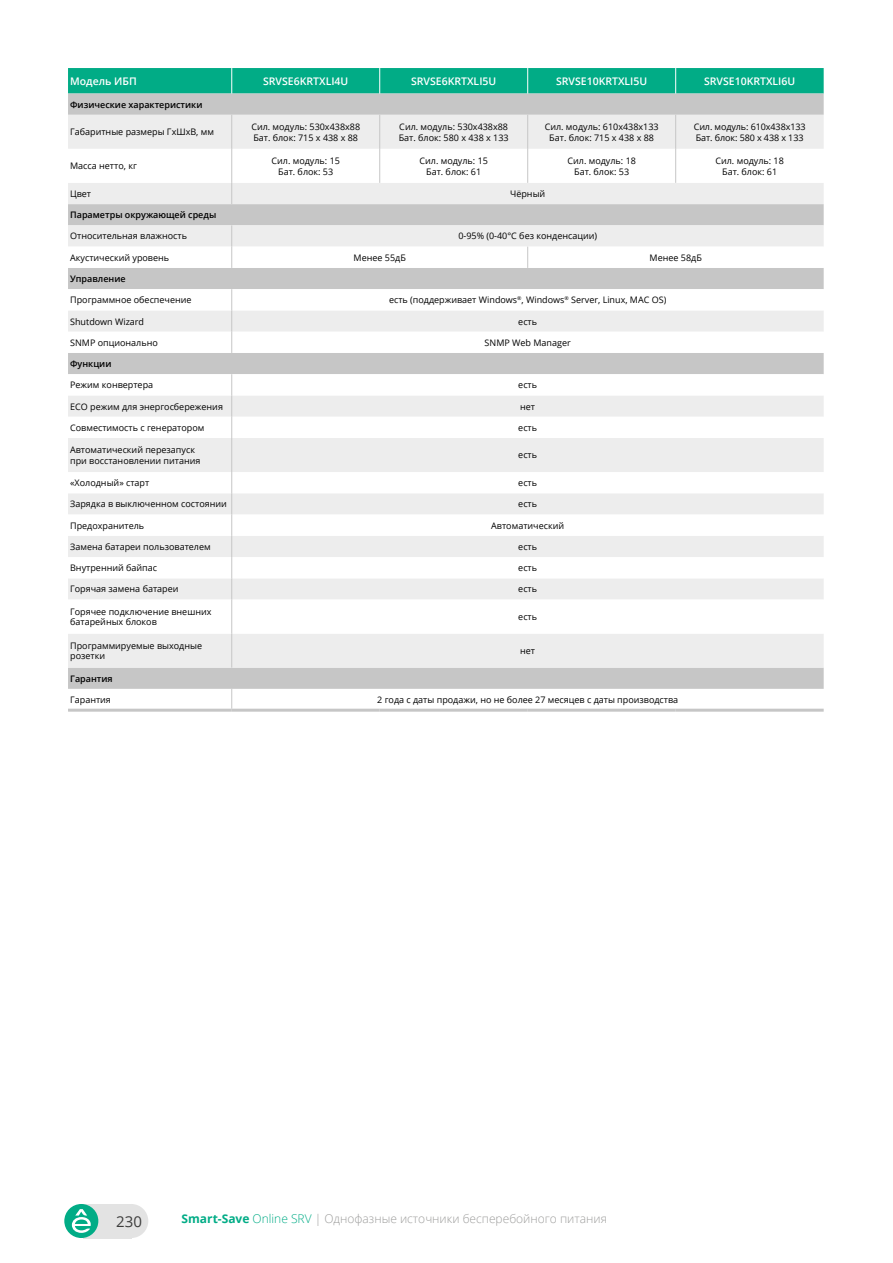
<style>
.page{position:relative;width:893px;height:1263px;background:#fff}
.page>*{position:absolute;margin:0;border:0;box-sizing:border-box;transform-origin:0 0}
.t1{font:15px "Open Sans";color:#3c3c3b}
.t2{font:300 12px "Open Sans";color:#9d9d9c}
.t3{font:600 10.5px "Open Sans";color:#fff}
.t4{font:9px/10.8px "Open Sans";color:#000}
.t5{font:600 9px "Open Sans";color:#000}
.s1{font-weight:700;color:#01ac86}
.s2{color:#01ac86}
</style>
<div class="page">
<div style="left:68px;top:94px;width:756px;height:595px;background:#c6c6c6"></div>
<div style="left:68px;top:115px;width:756px;height:553px;background:#ededed"></div>
<svg style="left:68px;top:149px;width:756px;height:485px"></svg>
<div style="left:68px;top:68px;width:756px;height:26px;background:#01ac86"></div>
<hr style="left:231px;top:115px;width:1px;height:34px;background:#c6c6c6">
<hr style="left:379px;top:115px;width:1px;height:34px;background:#c6c6c6">
<hr style="left:527px;top:115px;width:1px;height:34px;background:#c6c6c6">
<hr style="left:675px;top:115px;width:1px;height:34px;background:#c6c6c6">
<hr style="left:231px;top:149px;width:1px;height:34px;background:#c6c6c6">
<hr style="left:379px;top:149px;width:1px;height:34px;background:#c6c6c6">
<hr style="left:527px;top:149px;width:1px;height:34px;background:#c6c6c6">
<hr style="left:675px;top:149px;width:1px;height:34px;background:#c6c6c6">
<svg style="left:231px;top:183px;width:1px;height:21px"></svg>
<svg style="left:231px;top:225px;width:1px;height:43px"></svg>
<svg style="left:527px;top:247px;width:1px;height:21px"></svg>
<svg style="left:231px;top:289px;width:1px;height:64px"></svg>
<svg style="left:231px;top:374px;width:1px;height:64px"></svg>
<hr style="left:231px;top:438px;width:1px;height:34px;background:#c6c6c6">
<svg style="left:231px;top:472px;width:1px;height:128px"></svg>
<hr style="left:231px;top:600px;width:1px;height:34px;background:#c6c6c6">
<hr style="left:231px;top:634px;width:1px;height:34px;background:#c6c6c6">
<svg style="left:68px;top:689px;width:756px;height:20px"></svg>
<hr style="left:68px;top:709px;width:164px;height:3px;background:#c6c6c6">
<hr style="left:232px;top:709px;width:148px;height:3px;background:#c6c6c6">
<hr style="left:380px;top:709px;width:148px;height:3px;background:#c6c6c6">
<hr style="left:528px;top:709px;width:148px;height:3px;background:#c6c6c6">
<hr style="left:676px;top:709px;width:148px;height:3px;background:#c6c6c6">
<div style="left:83px;top:1204px;width:48px;height:34px;background:#e3e3e3"></div>
<div style="left:64px;top:1204px;width:34px;height:34px;background:#01ac86;border-radius:50%"></div>
<svg style="left:72px;top:1209px;width:19px;height:24px"></svg>
<div style="left:114px;top:1204px;width:34px;height:34px;background:#e3e3e3;border-radius:50%"></div>
<p class="t3" style="left:70px;top:74px;width:68px">Модель ИБП</p>
<p class="t3" style="left:263px;top:74px;width:87px">SRVSE6KRTXLI4U</p>
<p class="t3" style="left:411px;top:74px;width:87px">SRVSE6KRTXLI5U</p>
<p class="t3" style="left:556px;top:74px;width:93px">SRVSE10KRTXLI5U</p>
<p class="t3" style="left:704px;top:74px;width:93px">SRVSE10KRTXLI6U</p>
<p class="t5" style="left:70px;top:98px;width:134px">Физические характеристики</p>
<p class="t4" style="left:70px;top:126px;width:145px">Габаритные размеры ГxШxВ, мм</p>
<p class="t4" style="left:251px;top:121px;width:110px">Сил. модуль: 530x438x88<br>Бат. блок: 715 х 438 х 88</p>
<p class="t4" style="left:399px;top:121px;width:111px">Сил. модуль: 530x438x88<br>Бат. блок: 580 х 438 х 133</p>
<p class="t4" style="left:545px;top:121px;width:115px;text-align:center">Сил. модуль: 610x438x133<br>Бат. блок: 715 х 438 х 88</p>
<p class="t4" style="left:694px;top:121px;width:113px">Сил. модуль: 610x438x133<br>Бат. блок: 580 х 438 х 133</p>
<p class="t4" style="left:70px;top:160px;width:68px">Масса нетто, кг</p>
<p class="t4" style="left:271px;top:155px;width:70px;text-align:center">Сил. модуль: 15<br>Бат. блок: 53</p>
<p class="t4" style="left:419px;top:155px;width:70px;text-align:center">Сил. модуль: 15<br>Бат. блок: 61</p>
<p class="t4" style="left:567px;top:155px;width:70px;text-align:center">Сил. модуль: 18<br>Бат. блок: 53</p>
<p class="t4" style="left:715px;top:155px;width:70px;text-align:center">Сил. модуль: 18<br>Бат. блок: 61</p>
<p class="t4" style="left:70px;top:188px;width:23px">Цвет</p>
<p class="t4" style="left:510px;top:188px;width:37px">Чёрный</p>
<p class="t5" style="left:70px;top:209px;width:148px">Параметры окружающей среды</p>
<p class="t4" style="left:70px;top:231px;width:118px">Относительная влажность</p>
<p class="t4" style="left:458px;top:231px;width:140px">0-95% (0-40°C без конденсации)</p>
<p class="t4" style="left:70px;top:252px;width:101px">Акустический уровень</p>
<p class="t4" style="left:354px;top:252px;width:54px">Менее 55дБ</p>
<p class="t4" style="left:650px;top:252px;width:54px">Менее 58дБ</p>
<p class="t5" style="left:70px;top:273px;width:57px">Управление</p>
<p class="t4" style="left:70px;top:294px;width:123px">Программное обеспечение</p>
<p class="t4" style="left:389px;top:294px;width:279px">есть (поддерживает Windows<sup>®</sup>, Windows<sup>®</sup> Server, Linux, MAC OS)</p>
<p class="t4" style="left:70px;top:316px;width:76px">Shutdown Wizard</p>
<p class="t4" style="left:518px;top:316px;width:20px">есть</p>
<p class="t4" style="left:70px;top:337px;width:89px">SNMP опционально</p>
<p class="t4" style="left:485px;top:337px;width:88px">SNMP Web Manager</p>
<p class="t5" style="left:70px;top:358px;width:43px">Функции</p>
<p class="t4" style="left:70px;top:379px;width:85px">Режим конвертера</p>
<p class="t4" style="left:518px;top:379px;width:20px">есть</p>
<p class="t4" style="left:70px;top:401px;width:154px">ECO режим для энергосбережения</p>
<p class="t4" style="left:520px;top:401px;width:16px">нет</p>
<p class="t4" style="left:70px;top:422px;width:136px">Совместимость с генератором</p>
<p class="t4" style="left:518px;top:422px;width:20px">есть</p>
<p class="t4" style="left:70px;top:444px;width:132px">Автоматический перезапуск при восстановлении питания</p>
<p class="t4" style="left:518px;top:449px;width:20px">есть</p>
<p class="t4" style="left:70px;top:477px;width:81px">«Холодный» старт</p>
<p class="t4" style="left:518px;top:477px;width:20px">есть</p>
<p class="t4" style="left:70px;top:498px;width:158px">Зарядка в выключенном состоянии</p>
<p class="t4" style="left:518px;top:498px;width:20px">есть</p>
<p class="t4" style="left:70px;top:520px;width:76px">Предохранитель</p>
<p class="t4" style="left:491px;top:520px;width:74px">Автоматический</p>
<p class="t4" style="left:70px;top:541px;width:142px">Замена батареи пользователем</p>
<p class="t4" style="left:518px;top:541px;width:20px">есть</p>
<p class="t4" style="left:70px;top:562px;width:88px">Внутренний байпас</p>
<p class="t4" style="left:518px;top:562px;width:20px">есть</p>
<p class="t4" style="left:70px;top:583px;width:110px">Горячая замена батареи</p>
<p class="t4" style="left:518px;top:583px;width:20px">есть</p>
<p class="t4" style="left:70px;top:606px;width:143px">Горячее подключение внешних батарейных блоков</p>
<p class="t4" style="left:518px;top:611px;width:20px">есть</p>
<p class="t4" style="left:70px;top:640px;width:133px">Программируемые выходные розетки</p>
<p class="t4" style="left:520px;top:645px;width:16px">нет</p>
<p class="t5" style="left:70px;top:672px;width:44px">Гарантия</p>
<p class="t4" style="left:70px;top:694px;width:42px">Гарантия</p>
<p class="t4" style="left:377px;top:694px;width:302px">2 года с даты продажи, но не более 27 месяцев с даты производства</p>
<h1 class="t1" style="left:116px;top:1211px;width:27px">230</h1>
<h2 class="t2" style="left:182px;top:1210px;width:427px"><span class="s1">Smart-Save</span> <span class="s2">Online SRV</span> | Однофазные источники бесперебойного питания</h2>
</div>
